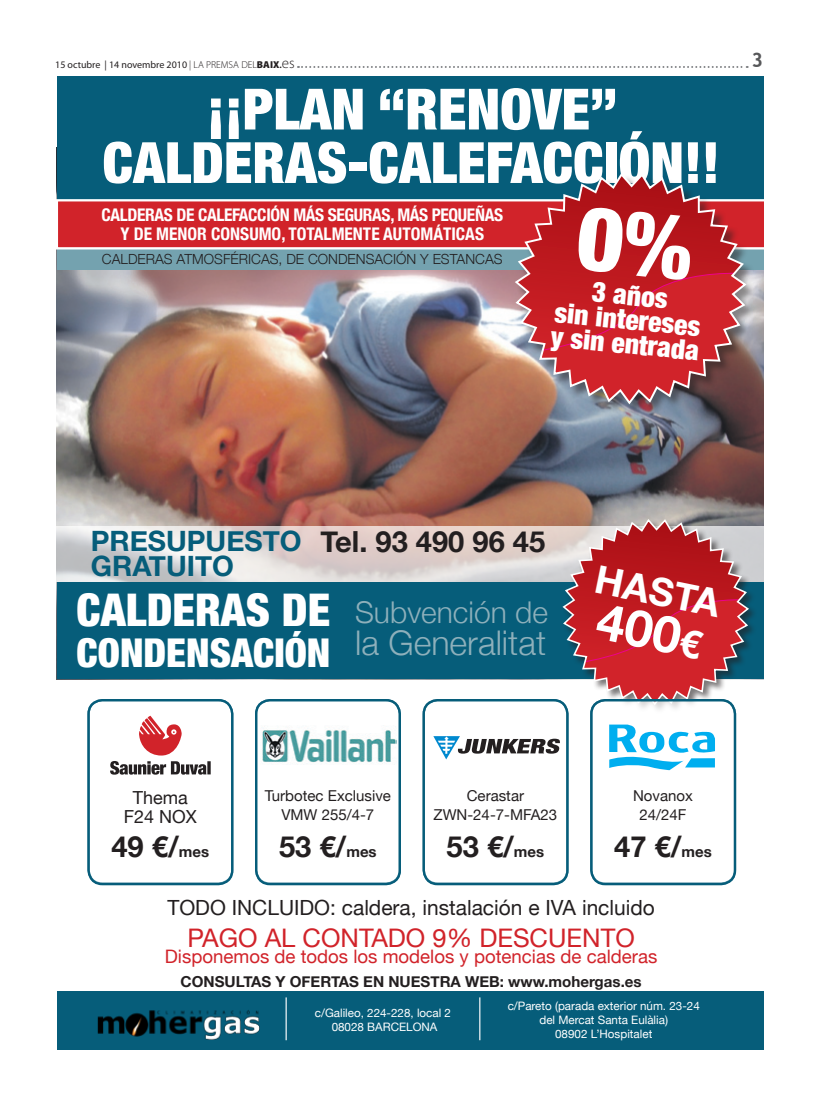
<style>
.page{position:relative;width:820px;height:1106px;background:#fff}
.page>*{position:absolute;margin:0;border:0;box-sizing:border-box;transform-origin:0 0}
.t1{font:900 condensed 56.9px/53.5px "Helvetica Neue";color:#fff;text-align:center}
.t2{font:700 50.9px "Helvetica Neue";color:#fff}
.t3{font:900 condensed 45px "Helvetica Neue";color:#fff}
.t4{font:900 condensed 39.7px "Helvetica Neue";color:#fff}
.t5{font:700 38.6px "Helvetica Neue";color:#fff}
.t6{font:300 34px "Helvetica Neue";color:#8eb0bb}
.t7{font:300 30px "Helvetica Neue";color:#8eb0bb}
.t8{font:700 29px "Helvetica Neue";color:#231f20}
.t9{font:700 28px/25px "Helvetica Neue";color:#065d7a}
.t10{font:900 condensed 27.5px/24.2px "Helvetica Neue";color:#fff;text-align:center}
.t11{font:25.6px "Helvetica Neue";color:#d1232a}
.t12{font:20.9px "Helvetica Neue";color:#231f20}
.t13{font:700 20px "Trebuchet MS";color:#57585a}
.t14{font:18.6px "Helvetica Neue";color:#d1232a}
.t15{font:18px/19px "Helvetica Neue";color:#231f20;text-align:center}
.t16{font:700 condensed 17.4px/19.7px "Helvetica Neue";letter-spacing:-.02em;color:#fff;text-align:center}
.t17{font:700 15.1px "Helvetica Neue";color:#231f20}
.t18{font:15px/19px "Helvetica Neue";color:#231f20;text-align:center}
.t19{font:300 13.9px "Helvetica Neue";color:#231f20}
.t20{font:11.6px/13.9px "Helvetica Neue";color:#fff;text-align:center}
.t21{font:10px "Myriad Pro";color:#231f20}
.s1{font-weight:300}
.s2{font-weight:900}
.s3{font-weight:600}
.s4{font-weight:300;font-size:15px}
.s5{font-size:38.6px}
.s6{font-size:15px}
</style>
<div class="page">
<svg style="left:298px;top:66px;width:449px;height:2px"></svg>
<img style="left:57px;top:281px;width:706px;height:398px">
<div style="left:57px;top:77px;width:706px;height:123px;background:#065d7a"></div>
<div style="left:57px;top:991px;width:706px;height:58px;background:#065d7a"></div>
<img style="left:97px;top:1010px;width:163px;height:30px">
<hr style="left:285px;top:997px;width:1px;height:43px;background:#fff">
<hr style="left:479px;top:997px;width:1px;height:43px;background:#fff">
<div style="left:87px;top:699px;width:146px;height:186px;border:2px solid #065d7a;border-radius:14px"></div>
<svg style="left:139px;top:715px;width:43px;height:40px"></svg>
<svg style="left:110px;top:761px;width:100px;height:13px"></svg>
<div style="left:514px;top:172px;width:249px;height:270px;background:#231f20;opacity:.5"></div>
<svg style="left:513px;top:172px;width:234px;height:234px;background:#a3454c"></svg>
<svg style="left:57px;top:526px;width:504px;height:55px;background:#ded6d4"></svg>
<div style="left:57px;top:582px;width:706px;height:96px;background:#065d7a"></div>
<div style="left:561px;top:517px;width:202px;height:219px;background:#231f20;opacity:.6"></div>
<svg style="left:561px;top:517px;width:189px;height:189px;background:#ba4f55"></svg>
<div style="left:255px;top:699px;width:146px;height:186px;border:2px solid #065d7a;border-radius:14px"></div>
<img style="left:262px;top:725px;width:134px;height:40px">
<div style="left:423px;top:700px;width:144px;height:183px;background:#fff;border-radius:14px"></div>
<div style="left:422px;top:699px;width:146px;height:186px;border:2px solid #065d7a;border-radius:14px"></div>
<svg style="left:433px;top:736px;width:127px;height:23px"></svg>
<div style="left:591px;top:700px;width:143px;height:183px;background:#fff;border-radius:14px"></div>
<div style="left:590px;top:699px;width:145px;height:186px;border:2px solid #065d7a;border-radius:14px"></div>
<svg style="left:609px;top:724px;width:105px;height:46px"></svg>
<svg style="left:57px;top:199px;width:706px;height:82px;background:#b94c54"></svg>
<p class="t21" style="left:55px;top:58px;width:241px">15 octubre | 14 novembre 2010 <span class="s1">| LA PREMSA DEL</span><span class="s2">BAIX</span><span class="s3">.</span><span class="s4">es</span></p>
<h3 class="t13" style="left:751px;top:47px;width:13px">3</h3>
<h1 class="t1" style="left:102px;top:81px;width:618px">¡¡PLAN “RENOVE”<br>CALDERAS-CALEFACCIÓN!!</h1>
<h3 class="t16" style="left:101px;top:204px;width:403px">CALDERAS DE CALEFACCIÓN MÁS SEGURAS, MÁS PEQUEÑAS<br>Y DE MENOR CONSUMO, TOTALMENTE AUTOMÁTICAS</h3>
<p class="t19" style="left:102px;top:250px;width:402px">CALDERAS ATMOSFÉRICAS, DE CONDENSACIÓN Y ESTANCAS</p>
<h3 class="t10" style="left:557px;top:275px;width:150px;rotate:6deg">3 años<br>sin intereses y sin entrada</h3>
<h3 class="t9" style="left:91px;top:528px;width:212px">PRESUPUESTO<br>GRATUITO</h3>
<h3 class="t8" style="left:320px;top:524px;width:226px">Tel. 93 490 96 45</h3>
<h3 class="t3" style="left:77px;top:582px;width:255px">CALDERAS DE</h3>
<h3 class="t4" style="left:77px;top:628px;width:255px">CONDENSACIÓN</h3>
<h3 class="t7" style="left:355px;top:594px;width:194px">Subvención de</h3>
<h3 class="t6" style="left:355px;top:621px;width:192px">la Generalitat</h3>
<h3 class="t5" style="left:599px;top:555px;width:128px;rotate:11deg">HASTA</h3>
<h2 class="t2" style="left:603px;top:589px;width:108px;rotate:11deg">400<span class="s5">€</span></h2>
<h3 class="t15" style="left:124px;top:787px;width:75px">Thema<br>F24 NOX</h3>
<h3 class="t8" style="left:111px;top:829px;width:99px">49 €/<span class="s6">mes</span></h3>
<p class="t18" style="left:264px;top:786px;width:128px">Turbotec Exclusive<br>VMW 255/4-7</p>
<h3 class="t8" style="left:279px;top:829px;width:99px">53 €/<span class="s6">mes</span></h3>
<p class="t18" style="left:433px;top:786px;width:125px">Cerastar<br>ZWN-24-7-MFA23</p>
<h3 class="t8" style="left:446px;top:829px;width:99px">53 €/<span class="s6">mes</span></h3>
<p class="t18" style="left:633px;top:786px;width:61px">Novanox<br>24/24F</p>
<h3 class="t8" style="left:614px;top:829px;width:99px">47 €/<span class="s6">mes</span></h3>
<h3 class="t12" style="left:167px;top:895px;width:489px">TODO INCLUIDO: caldera, instalación e IVA incluido</h3>
<h3 class="t11" style="left:187px;top:922px;width:448px">PAGO AL CONTADO 9% DESCUENTO</h3>
<h3 class="t14" style="left:165px;top:945px;width:494px">Disponemos de todos los modelos y potencias de calderas</h3>
<h3 class="t17" style="left:180px;top:972px;width:462px">CONSULTAS Y OFERTAS EN NUESTRA WEB: www.mohergas.es</h3>
<p class="t20" style="left:315px;top:1006px;width:138px">c/Galileo, 224-228, local 2<br>08028 BARCELONA</p>
<p class="t20" style="left:507px;top:999px;width:193px">c/Pareto (parada exterior núm. 23-24 del Mercat Santa Eulàlia)<br>08902 L’Hospitalet</p>
</div>
